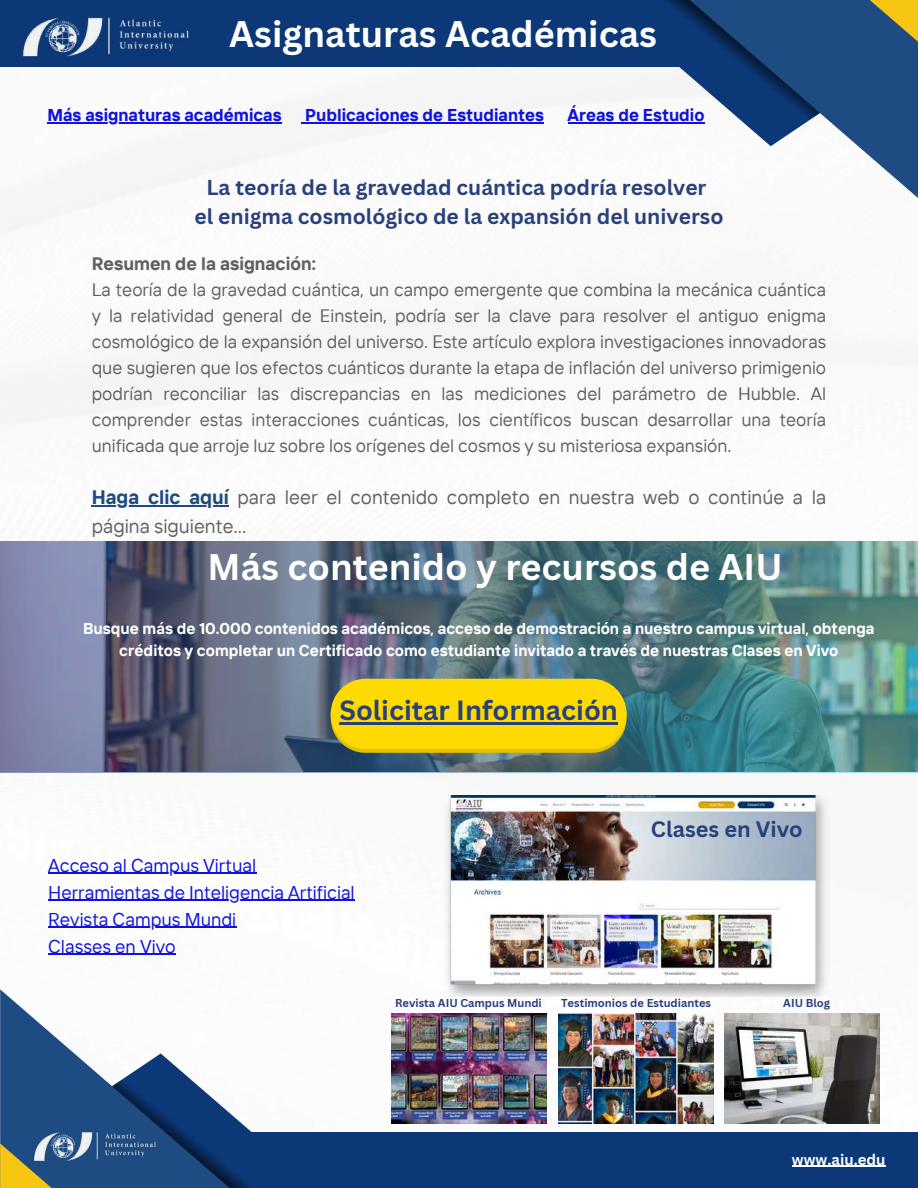
<style>
.page{position:relative;width:918px;height:1188px;background:#fff}
.page>*{position:absolute;margin:0;border:0;box-sizing:border-box;transform-origin:0 0}
.t1{font:700 36px "Canva Sans";color:#fff}
.t2{font:700 27px "Canva Sans";color:#28407b}
.t3{font:700 21.6px "Canva Sans";color:#28407b}
.t4{font:700 21px/29.2px "Canva Sans";color:#28407b;text-align:center}
.t5{font:19.5px/28.2px "TT Interphases";color:#606060}
.t6{font:18.45px/27px "TT Interphases";color:#1112dd}
.t7{font:18px/25.8px "TT Interphases";color:#606060;text-align:justify}
.t8{font:700 18px "TT Interphases";color:#606060}
.t9{font:700 17.1px "TT Interphases";color:#1112dd}
.t10{font:700 15.6px/22.5px "TT Interphases";color:#fff;text-align:center}
.t11{font:700 15px "Canva Sans";color:#fff}
.t12{font:700 11.1px "Canva Sans";color:#28407b}
.s1{font-weight:700;color:#1e4b82}
</style>
<div class="page">
<img style="left:0;top:66px;width:918px;height:1058px">
<div style="left:175px;top:1132px;width:743px;height:56px;background:#0c3877"></div>
<svg style="left:0;top:989px;width:282px;height:199px"></svg>
<svg style="left:0;top:1143px;width:104px;height:45px;background:#757c55"></svg>
<svg style="left:112px;top:1053px;width:257px;height:135px"></svg>
<img style="left:0;top:541px;width:918px;height:231px">
<svg style="left:192px;top:1032px;width:12px;height:10px"></svg>
<svg style="left:331px;top:720px;width:296px;height:33px;background:#a59c23"></svg>
<div style="left:331px;top:679px;width:296px;height:70px;background:#ffda00;border-radius:35px"></div>
<hr style="left:47px;top:122px;width:235px;height:1px;background:#1112dd">
<hr style="left:305px;top:122px;width:239px;height:1px;background:#1112dd">
<div style="left:0;top:0;width:699px;height:66px;background:#0c3877"></div>
<svg style="left:648px;top:0;width:270px;height:211px"></svg>
<svg style="left:828px;top:0;width:90px;height:55px;background:#4a646b"></svg>
<svg style="left:560px;top:0;width:260px;height:146px"></svg>
<img style="left:20px;top:17px;width:172px;height:50px">
<img style="left:31px;top:1124px;width:127px;height:44px">
<img style="left:423px;top:795px;width:427px;height:202px">
<img style="left:392px;top:1014px;width:155px;height:110px">
<hr style="left:92px;top:506px;width:137px;height:1px;background:#1e4b82">
<hr style="left:339px;top:723px;width:279px;height:2px;background:#28407b">
<hr style="left:48px;top:873px;width:208px;height:1px;background:#1112dd">
<hr style="left:48px;top:900px;width:307px;height:1px;background:#1112dd">
<hr style="left:48px;top:927px;width:188px;height:1px;background:#1112dd">
<hr style="left:48px;top:954px;width:128px;height:1px;background:#1112dd">
<hr style="left:792px;top:1166px;width:94px;height:1px;background:#fff">
<img style="left:559px;top:1014px;width:155px;height:110px">
<img style="left:725px;top:1014px;width:155px;height:110px">
<h1 class="t1" style="left:229px;top:9px;width:429px">Asignaturas Académicas</h1>
<p class="t9" style="left:47px;top:104px;width:236px">Más asignaturas académicas</p>
<p class="t9" style="left:305px;top:104px;width:240px">Publicaciones de Estudiantes</p>
<p class="t9" style="left:568px;top:104px;width:138px">Áreas de Estudio</p>
<p class="t4" style="left:194px;top:172px;width:531px">La teoría de la gravedad cuántica podría resolver<br>el enigma cosmológico de la expansión del universo</p>
<p class="t8" style="left:92px;top:252px;width:226px">Resumen de la asignación:</p>
<p class="t7" style="left:92px;top:277px;width:736px">La teoría de la gravedad cuántica, un campo emergente que combina la mecánica cuántica y la relatividad general de Einstein, podría ser la clave para resolver el antiguo enigma cosmológico de la expansión del universo. Este artículo explora investigaciones innovadoras que sugieren que los efectos cuánticos durante la etapa de inflación del universo primigenio podrían reconciliar las discrepancias en las mediciones del parámetro de Hubble. Al comprender estas interacciones cuánticas, los científicos buscan desarrollar una teoría unificada que arroje luz sobre los orígenes del cosmos y su misteriosa expansión.</p>
<p class="t5" style="left:92px;top:483px;width:736px"><span class="s1">Haga clic aquí</span> para leer el contenido completo en nuestra web o continúe a la página siguiente...</p>
<h1 class="t1" style="left:208px;top:542px;width:576px">Más contenido y recursos de AIU</h1>
<p class="t10" style="left:83px;top:617px;width:793px">Busque más de 10.000 contenidos académicos, acceso de demostración a nuestro campus virtual, obtenga créditos y completar un Certificado como estudiante invitado a través de nuestras Clases en Vivo</p>
<h2 class="t2" style="left:339px;top:692px;width:280px">Solicitar Información</h2>
<p class="t6" style="left:48px;top:851px;width:308px">Acceso al Campus Virtual<br>Herramientas de Inteligencia Artificial<br>Revista Campus Mundi<br>Classes en Vivo</p>
<p class="t3" style="left:651px;top:814px;width:153px">Clases en Vivo</p>
<p class="t12" style="left:395px;top:995px;width:148px">Revista AIU Campus Mundi</p>
<p class="t12" style="left:561px;top:995px;width:152px">Testimonios de Estudiantes</p>
<p class="t12" style="left:783px;top:995px;width:48px">AIU Blog</p>
<p class="t11" style="left:792px;top:1149px;width:95px">www.aiu.edu</p>
</div>
